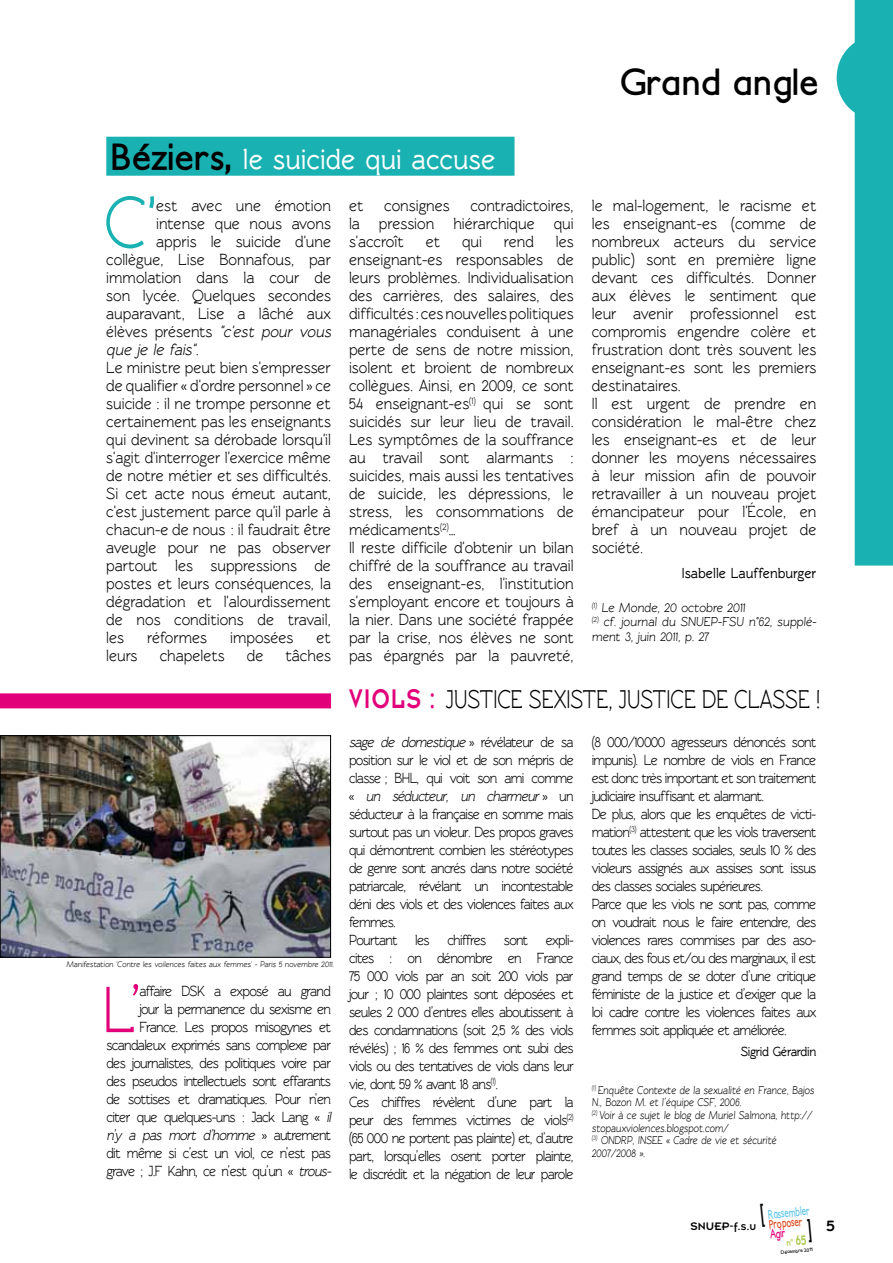
<style>
.page{position:relative;width:893px;height:1263px;background:#fff}
.page>*{position:absolute;margin:0;border:0;box-sizing:border-box;transform-origin:0 0}
.t1{font:600 73.5px "Rawengulk";color:#19b1b2;scale:.91 1}
.t2{font:600 66.75px "Rawengulk";color:#e2007a;scale:.88 1}
.t3{font:700 36px "Petita";letter-spacing:.005em;color:#000}
.t4{font:700 29.7px "Rawengulk";color:#fff;scale:.91 1}
.t5{font:600 26.25px "Rawengulk";color:#000;scale:.8 1}
.t6{font:600 16.5px/18px "Rawengulk";color:#000;text-align:justify;scale:.91 1}
.t7{font:italic 600 16.5px "Rawengulk";color:#000;scale:.91 1}
.t8{font:16.5px "Insignia A";color:#000}
.t9{font:600 15px/18px "Rawengulk";letter-spacing:-.05em;color:#000;scale:.88 1}
.t10{font:700 14.85px "Rawengulk";color:#000;scale:.91 1}
.t11{font:700 13.5px "Rawengulk";letter-spacing:-.025em;color:#000;scale:.9 1}
.t12{font:600 13.2px/14.4px "Rawengulk";color:#000;scale:.91 1}
.t13{font:700 12.45px "Petita";color:#64c7ed;scale:.67 1}
.t14{font:700 12.45px "Petita";color:#dc5024;scale:.67 1}
.t15{font:700 12.45px "Petita";color:#e2007a;scale:.67 1}
.t16{font:12px "Insignia";color:#000}
.t17{font:600 11.55px/12.6px "Rawengulk";color:#000;scale:.82 1}
.t18{font:9.3px "Insignia";color:#a6c63f;scale:.8 1}
.t19{font:600 8.25px "Rawengulk";color:#000;scale:.91 1}
.t20{font:700 4.8px "Petita";color:#000}
.s1{font-family:"Petita";font-size:36px;color:#000}
.s2{font-style:italic}
.s3{font-family:"Insignia";font-weight:400;font-size:29.7px;color:#e2007a}
.s4{font-size:14.85px}
</style>
<div class="page">
<svg style="left:837px;top:0;width:56px;height:566px"></svg>
<div style="left:106px;top:137px;width:408px;height:39px;background:#19b1b2"></div>
<img style="left:2px;top:737px;width:327px;height:218px">
<div style="left:0;top:735px;width:331px;height:222px;border:1px solid #000"></div>
<div style="left:0;top:693px;width:331px;height:15px;background:#e2007a"></div>
<h3 class="t4" style="left:111px;top:142px;width:424px"><span class="s1">Béziers,</span> le suicide qui accuse</h3>
<h1 class="t1" style="left:104px;top:181px;width:59px">C'</h1>
<p class="t6" style="left:156px;top:197px;width:194px">est avec une émotion</p>
<p class="t6" style="left:156px;top:215px;width:193px">intense que nous avons</p>
<p class="t6" style="left:156px;top:233px;width:194px">appris le suicide d'une</p>
<p class="t6" style="left:106px;top:251px;width:248px">collègue, Lise Bonnafous, par</p>
<p class="t6" style="left:106px;top:269px;width:248px">immolation dans la cour de</p>
<p class="t6" style="left:106px;top:287px;width:248px">son lycée. Quelques secondes</p>
<p class="t6" style="left:106px;top:305px;width:248px">auparavant, Lise a lâché aux</p>
<p class="t6" style="left:106px;top:323px;width:252px">élèves présents <span class="s2">"c'est pour vous</span></p>
<p class="t7" style="left:106px;top:340px;width:107px">que je le fais".</p>
<p class="t6" style="left:106px;top:359px;width:248px">Le ministre peut bien s'empresser de qualifier « d'ordre personnel » ce suicide : il ne trompe personne et certainement pas les enseignants qui devinent sa dérobade lorsqu'il s'agit d'interroger l'exercice même de notre métier et ses difficultés.<br>Si cet acte nous émeut autant, c'est justement parce qu'il parle à chacun-e de nous : il faudrait être aveugle pour ne pas observer partout les suppressions de postes et leurs conséquences, la dégradation et l'alourdissement de nos conditions de travail, les</p>
<p class="t6" style="left:147px;top:629px;width:67px">réformes</p>
<p class="t6" style="left:230px;top:629px;width:71px">imposées</p>
<p class="t6" style="left:317px;top:629px;width:17px">et</p>
<p class="t6" style="left:106px;top:647px;width:36px">leurs</p>
<p class="t6" style="left:160px;top:647px;width:73px">chapelets</p>
<p class="t6" style="left:247px;top:647px;width:20px">de</p>
<p class="t6" style="left:286px;top:647px;width:51px">tâches</p>
<p class="t6" style="left:349px;top:197px;width:248px;text-indent:121px">contradictoires, la pression hiérarchique qui s'accroît</p>
<p class="t6" style="left:349px;top:197px;width:17px">et</p>
<p class="t6" style="left:384px;top:197px;width:74px">consignes</p>
<p class="t6" style="left:349px;top:233px;width:248px;text-align:left;text-indent:207px">les enseignant-es responsables de leurs problèmes. Individualisation des carrières, des salaires, des difficultés : ces nouvelles politiques managériales conduisent à une perte de sens de notre mission, isolent et broient de nombreux collègues. Ainsi, en 2009, ce sont<br>54 enseignant-es<sup>(1)</sup> qui se sont suicidés sur leur lieu de travail.<br>Les symptômes de la souffrance au travail sont alarmants : suicides, mais aussi les tentatives de suicide, les dépressions, le stress, les consommations de médicaments<sup>(2)</sup>…<br>Il reste difficile d'obtenir un bilan chiffré de la souffrance au travail des enseignant-es, l'institution s'employant encore et toujours à la nier. Dans une société frappée par la crise, nos élèves ne sont pas épargnés par la pauvreté,</p>
<p class="t6" style="left:426px;top:233px;width:17px">et</p>
<p class="t6" style="left:462px;top:233px;width:24px">qui</p>
<p class="t6" style="left:504px;top:233px;width:34px">rend</p>
<h3 class="t3" style="left:619px;top:59px;width:201px">Grand angle</h3>
<p class="t6" style="left:592px;top:197px;width:248px;text-align:left">le mal-logement, le racisme et les enseignant-es (comme de nombreux acteurs du service public) sont en première ligne devant ces difficultés. Donner aux élèves le sentiment que leur avenir professionnel est compromis engendre colère et frustration dont très souvent les enseignant-es sont les premiers destinataires.<br>Il est urgent de prendre en considération le mal-être chez les enseignant-es et de leur donner les moyens nécessaires à leur mission afin de pouvoir retravailler à un nouveau projet émancipateur pour l'École, en bref à un nouveau projet de société.</p>
<p class="t10" style="left:682px;top:565px;width:149px">Isabelle Lauffenburger</p>
<p class="t12" style="left:592px;top:600px;width:250px"><sup>(1)</sup> Le Monde, 20 octobre 2011<br><sup>(2)</sup> cf. journal du SNUEP-FSU n°62, supplé&shy;ment 3, juin 2011, p. 27</p>
<p class="t19" style="left:66px;top:959px;width:296px">Manifestation 'Contre les voilences faites aux femmes' - Paris 5 novembre 2011.</p>
<h2 class="t2" style="left:102px;top:972px;width:47px">L’</h2>
<p class="t9" style="left:106px;top:982px;width:260px;text-align:right">affaire DSK a exposé au grand<br>jour la permanence du sexisme en France. Les propos misogynes et scandaleux exprimés sans complexe par des journalistes, des politiques voire par des pseudos intellectuels sont effarants de sottises et dramatiques. Pour n’en citer que quelques-uns : Jack Lang « <span class="s2">il n’y a pas mort d’homme</span> » a u t r e m e n t dit même si c’est un viol, ce n’est pas grave ; J.F Kahn, ce n’est qu’un « <span class="s2">trous-</span></p>
<h3 class="t5" style="left:349px;top:685px;width:590px"><span class="s3">Viols :</span> JUSTICE SEXISTE, JUSTICE DE CLASSE !</h3>
<p class="t9" style="left:349px;top:733px;width:257px"><span class="s2">sage de domestique</span> » r é v é l a t e u r d e s a position sur le viol et de son mépris de classe ; BHL, qui voit son ami comme « <span class="s2">un séducteur, un charmeur</span> » u n séducteur à la française en somme mais surtout pas un violeur. Des propos graves qui démontrent combien les stéréotypes de genre sont ancrés dans notre société patriarcale, révélant un incontestable déni des viols et des violences faites aux femmes.<br>Pourtant les chiffres sont expli&shy;cites : on dénombre en France 75 000 viols par an soit 200 viols par jour ; 10 000 plaintes sont déposées et seules 2 000 d’entres elles aboutissent à des condamnations (soit 2,5 % des viols révélés) ; 16 % des femmes ont subi des viols ou des tentatives de viols dans leur vie, dont 59 % avant 18 ans<sup>(1)</sup>.<br>Ces chiffres révèlent d’une part la peur des femmes victimes de viols<sup>(2) </sup>(65 000 ne portent pas plainte) et, d’autre part, lorsqu’elles osent porter plainte, le discrédit et la négation de leur parole</p>
<p class="t9" style="left:592px;top:733px;width:257px">(8 000/10 000 agresseurs dénoncés sont impunis). Le nombre de viols en France est donc très important et son traitement judiciaire insuffisant et alarmant.<br>De plus, alors que les enquêtes de victi&shy;mation<sup>(3)</sup> attestent que les viols traversent toutes les classes sociales, seuls 10 % des violeurs assignés aux assises sont issus des classes sociales supérieures.<br>Parce que les viols ne sont pas, comme on voudrait nous le faire entendre, des violences rares commises par des aso&shy;ciaux, des fous et/ou des marginaux, il est grand temps de se doter d’une critique féministe de la justice et d’exiger que la loi cadre contre les violences faites aux femmes soit appliquée et améliorée.</p>
<p class="t11" style="left:741px;top:1044px;width:85px">Sigrid Gérardin</p>
<p class="t17" style="left:592px;top:1084px;width:274px"><sup>(1)</sup> Enquête Contexte de la sexualité en France, Bajos N., Bozon M. et l’équipe CSF, 2006.<br><sup>(2)</sup> Voir à ce sujet le blog de Muriel Salmona, http:// stopauxviolences.blogspot.com/<br><sup>(3)</sup> ONDRP, INSEE « Cadre de vie et sécurité 2007/2008 ».</p>
<p class="t16" style="left:691px;top:1220px;width:67px">SNUEP-f.s.u</p>
<p class="t13" style="left:767px;top:1207px;width:63px;rotate:-6deg">Rassembler</p>
<p class="t14" style="left:768px;top:1217px;width:51px;rotate:-6deg">Proposer</p>
<p class="t15" style="left:769px;top:1227px;width:24px;rotate:-6deg">Agir</p>
<p class="t18" style="left:786px;top:1238px;width:27px;rotate:-6deg">n° <span class="s4">65</span></p>
<p class="t20" style="left:780px;top:1249px;width:34px;rotate:-6deg">Décembre 2011</p>
<p class="t8" style="left:826px;top:1218px;width:10px">5</p>
</div>
